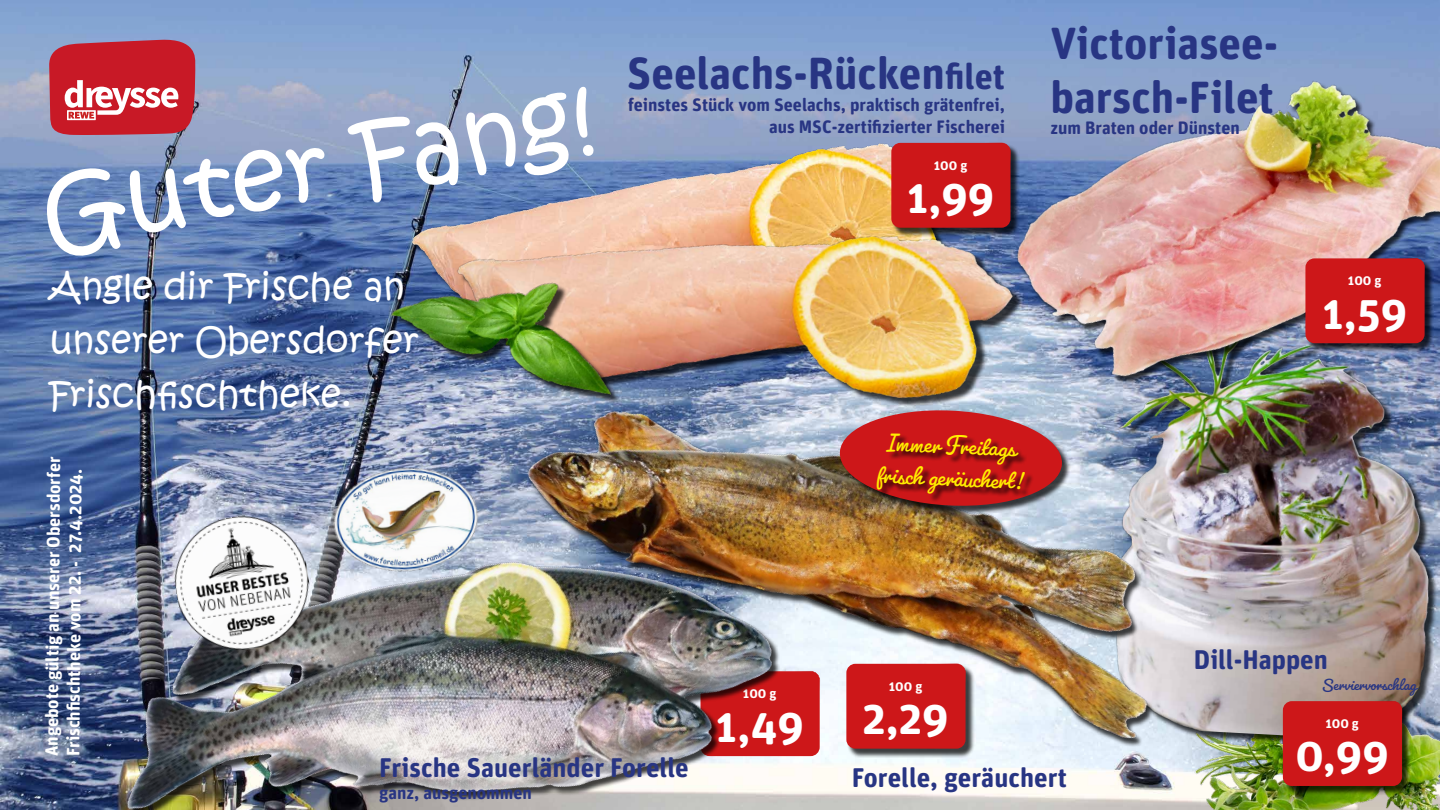
<style>
.page{position:relative;width:1440px;height:810px;background:#fff}
.page>*{position:absolute;margin:0;border:0;box-sizing:border-box;transform-origin:0 0}
.t1{font:97.5px "Kristen ITC";color:#fff}
.t2{font:700 45px/54px "Unit Rounded OT";color:#283583}
.t3{font:700 45px "Unit Rounded OT";color:#fff}
.t4{font:36px/54px "Kristen ITC";letter-spacing:.005em;color:#fff}
.t5{font:700 27px "Unit Rounded OT";color:#283583}
.t6{font:27px/32.5px "Pacifico";color:#ffed00;text-align:center}
.t7{font:700 18px/21.6px "Unit Rounded OT";color:#283583;text-align:right}
.t8{font:700 18px/21.4px "Unit Rounded OT";letter-spacing:-.01em;color:#fff}
.t9{font:18px "Pacifico";color:#283583}
.t10{font:700 13.5px "Unit Rounded OT";color:#fff}
.s1{font-size:36px}
</style>
<div class="page">
<img style="left:0;top:0;width:1170px;height:810px">
<svg style="left:49px;top:40px;width:146px;height:95px;background:#cb3e4b"></svg>
<img style="left:1170px;top:744px;width:270px;height:66px">
<img style="left:1235px;top:469px;width:205px;height:275px">
<div style="left:1284px;top:702px;width:128px;height:94px;background:#000;opacity:.75"></div>
<div style="left:1282px;top:701px;width:126px;height:86px;background:#cd1719"></div>
<img style="left:838px;top:469px;width:397px;height:337px">
<div style="left:841px;top:411px;width:230px;height:104px;background:#000;opacity:.75"></div>
<svg style="left:839px;top:506px;width:224px;height:3px"></svg>
<img style="left:51px;top:370px;width:787px;height:440px">
<img style="left:166px;top:507px;width:152px;height:152px">
<img style="left:369px;top:87px;width:591px;height:119px">
<img style="left:393px;top:112px;width:679px;height:394px">
<div style="left:892px;top:144px;width:128px;height:93px;background:#000;opacity:.75"></div>
<div style="left:890px;top:143px;width:126px;height:86px;background:#cd1719"></div>
<img style="left:960px;top:0;width:480px;height:469px">
<div style="left:1306px;top:259px;width:128px;height:94px;background:#000;opacity:.75"></div>
<div style="left:1304px;top:257px;width:124px;height:86px;background:#fff;opacity:.75"></div>
<div style="left:1304px;top:259px;width:127px;height:85px;background:#000;opacity:.75"></div>
<img style="left:362px;top:206px;width:307px;height:207px">
<h1 class="t1" style="left:33px;top:152px;width:560px;rotate:-10deg">Guter Fang!</h1>
<h3 class="t4" style="left:50px;top:260px;width:371px">Angle dir Frische an unserer Obersdorfer<br>Frischfischtheke.</h3>
<h2 class="t2" style="left:627px;top:47px;width:380px">Seelachs-Rücken<span class="s1">filet</span></h2>
<p class="t7" style="left:628px;top:94px;width:378px">feinstes Stück vom Seelachs, praktisch grätenfrei, aus MSC-zertifizierter Fischerei</p>
<p class="t10" style="left:934px;top:157px;width:35px">100 g</p>
<h2 class="t3" style="left:907px;top:170px;width:89px">1,99</h2>
<h2 class="t2" style="left:1050px;top:16px;width:229px">Victoriasee&shy;barsch-Filet</h2>
<p class="t7" style="left:1050px;top:117px;width:191px">zum Braten oder Dünsten</p>
<p class="t10" style="left:1348px;top:272px;width:35px">100 g</p>
<h2 class="t3" style="left:1322px;top:286px;width:87px">1,59</h2>
<p class="t8" style="left:42px;top:756px;width:301px;rotate:-90deg">Angebote gültig an unserer Obersdorfer<br>Frischfischtheke vom 22. - 27.4.2024.</p>
<h3 class="t6" style="left:879px;top:424px;width:148px;rotate:3deg">Immer Freitags frisch geräuchert!</h3>
<h3 class="t5" style="left:379px;top:751px;width:311px">Frische Sauerländer Forelle</h3>
<p class="t7" style="left:379px;top:782px;width:154px">ganz, ausgenommen</p>
<p class="t10" style="left:743px;top:685px;width:35px">100 g</p>
<h2 class="t3" style="left:716px;top:698px;width:90px">1,49</h2>
<p class="t10" style="left:889px;top:678px;width:35px">100 g</p>
<h2 class="t3" style="left:863px;top:691px;width:88px">2,29</h2>
<h3 class="t5" style="left:852px;top:761px;width:217px">Forelle, geräuchert</h3>
<h3 class="t5" style="left:1194px;top:643px;width:136px">Dill-Happen</h3>
<p class="t9" style="left:1322px;top:674px;width:96px">Serviervorschlag</p>
<p class="t10" style="left:1325px;top:715px;width:35px">100 g</p>
<h2 class="t3" style="left:1295px;top:728px;width:95px">0,99</h2>
</div>
